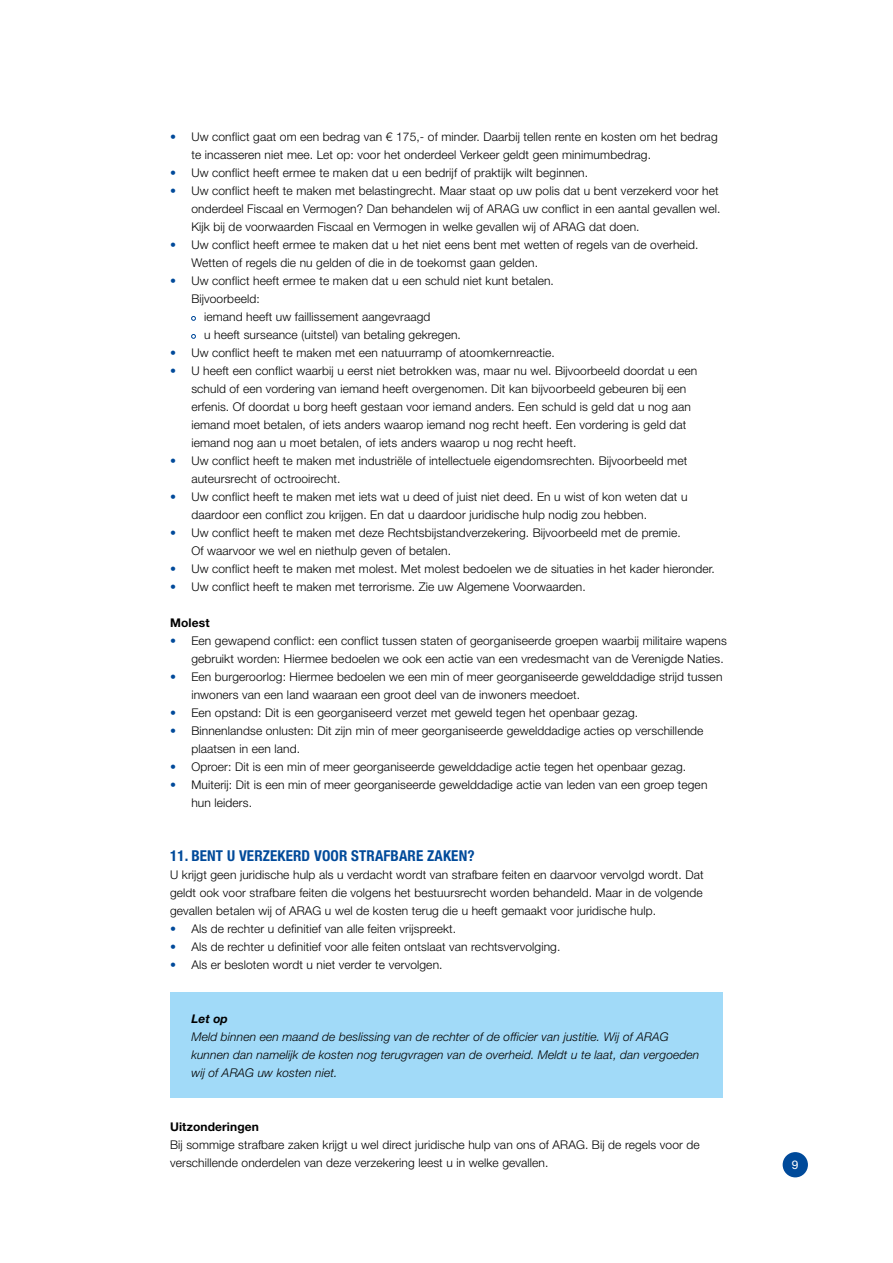
<style>
.page{position:relative;width:893px;height:1263px;background:#fff}
.page>*{position:absolute;margin:0;border:0;box-sizing:border-box;transform-origin:0 0}
.t1{font:700 condensed 15px "Helvetica Neue LT Std";letter-spacing:.01em;color:#004a9a}
.t2{font:300 12px/18px "Helvetica Neue LT Std";letter-spacing:.01em;color:#000}
.t3{font:italic 300 12px/18px "Helvetica Neue LT Std";letter-spacing:.01em;color:#000}
.t4{font:700 12px "Helvetica Neue LT Std";letter-spacing:.01em;color:#000}
.t5{font:italic 700 12px "Helvetica Neue LT Std";color:#000}
.t6{font:12px "Helvetica Neue LT Std";color:#fff}
.s1{color:#004a9a}
</style>
<div class="page">
<div style="left:783px;top:1152px;width:25px;height:25px;background:#004a9a;border-radius:50%"></div>
<div style="left:170px;top:992px;width:553px;height:106px;background:#a1daf8"></div>
<svg style="left:191px;top:316px;width:5px;height:5px"></svg>
<svg style="left:191px;top:334px;width:5px;height:5px"></svg>
<p class="t2" style="left:191px;top:127px;width:528px;text-indent:-21px"><span class="s1">•</span> Uw conflict gaat om een bedrag van € 175,- of minder. Daarbij tellen rente en kosten om het bedrag te incasseren niet mee. Let op: voor het onderdeel Verkeer geldt geen minimumbedrag.</p>
<p class="t2" style="left:170px;top:163px;width:420px"><span class="s1">•</span> Uw conflict heeft ermee te maken dat u een bedrijf of praktijk wilt beginnen.</p>
<p class="t2" style="left:191px;top:181px;width:531px;text-indent:-21px"><span class="s1">•</span> Uw conflict heeft te maken met belastingrecht. Maar staat op uw polis dat u bent verzekerd voor het onderdeel Fiscaal en Vermogen? Dan behandelen wij of ARAG uw conflict in een aantal gevallen wel.<br>Kijk bij de voorwaarden Fiscaal en Vermogen in welke gevallen wij of ARAG dat doen.</p>
<p class="t2" style="left:191px;top:235px;width:509px;text-indent:-21px"><span class="s1">•</span> Uw conflict heeft ermee te maken dat u het niet eens bent met wetten of regels van de overheid.<br>Wetten of regels die nu gelden of die in de toekomst gaan gelden.</p>
<p class="t2" style="left:170px;top:271px;width:385px"><span class="s1">•</span> Uw conflict heeft ermee te maken dat u een schuld niet kunt betalen.</p>
<p class="t2" style="left:191px;top:289px;width:70px">Bijvoorbeeld:</p>
<p class="t2" style="left:204px;top:307px;width:228px">iemand heeft uw faillissement aangevraagd</p>
<p class="t2" style="left:204px;top:325px;width:258px">u heeft surseance (uitstel) van betaling gekregen.</p>
<p class="t2" style="left:170px;top:343px;width:386px"><span class="s1">•</span> Uw conflict heeft te maken met een natuurramp of atoomkernreactie.</p>
<p class="t2" style="left:191px;top:361px;width:508px;text-indent:-21px"><span class="s1">•</span> U heeft een conflict waarbij u eerst niet betrokken was, maar nu wel. Bijvoorbeeld doordat u een schuld of een vordering van iemand heeft overgenomen. Dit kan bijvoorbeeld gebeuren bij een erfenis. Of doordat u borg heeft gestaan voor iemand anders. Een schuld is geld dat u nog aan iemand moet betalen, of iets anders waarop iemand nog recht heeft. Een vordering is geld dat iemand nog aan u moet betalen, of iets anders waarop u nog recht heeft.</p>
<p class="t2" style="left:191px;top:451px;width:497px;text-indent:-21px"><span class="s1">•</span> Uw conflict heeft te maken met industriële of intellectuele eigendomsrechten. Bijvoorbeeld met auteursrecht of octrooirecht.</p>
<p class="t2" style="left:191px;top:487px;width:498px;text-indent:-21px"><span class="s1">•</span> Uw conflict heeft te maken met iets wat u deed of juist niet deed. En u wist of kon weten dat u daardoor een conflict zou krijgen. En dat u daardoor juridische hulp nodig zou hebben.</p>
<p class="t2" style="left:191px;top:523px;width:491px;text-indent:-21px"><span class="s1">•</span> Uw conflict heeft te maken met deze Rechtsbijstandverzekering. Bijvoorbeeld met de premie.<br>Of waarvoor we wel en niethulp geven of betalen.</p>
<p class="t2" style="left:170px;top:559px;width:546px"><span class="s1">•</span> Uw conflict heeft te maken met molest. Met molest bedoelen we de situaties in het kader hieronder.</p>
<p class="t2" style="left:170px;top:577px;width:417px"><span class="s1">•</span> Uw conflict heeft te maken met terrorisme. Zie uw Algemene Voorwaarden.</p>
<p class="t4" style="left:170px;top:615px;width:41px">Molest</p>
<p class="t2" style="left:170px;top:631px;width:558px;text-align:right"><span class="s1">•</span> Een gewapend conflict: een conflict tussen staten of georganiseerde groepen waarbij militaire wapens gebruikt worden: Hiermee bedoelen we ook een actie van een vredesmacht van de Verenigde Naties.</p>
<p class="t2" style="left:191px;top:667px;width:533px;text-indent:-21px"><span class="s1">•</span> Een burgeroorlog: Hiermee bedoelen we een min of meer georganiseerde gewelddadige strijd tussen inwoners van een land waaraan een groot deel van de inwoners meedoet.</p>
<p class="t2" style="left:170px;top:703px;width:470px"><span class="s1">•</span> Een opstand: Dit is een georganiseerd verzet met geweld tegen het openbaar gezag.</p>
<p class="t2" style="left:191px;top:721px;width:514px;text-indent:-21px"><span class="s1">•</span> Binnenlandse onlusten: Dit zijn min of meer georganiseerde gewelddadige acties op verschillende plaatsen in een land.</p>
<p class="t2" style="left:170px;top:757px;width:518px"><span class="s1">•</span> Oproer: Dit is een min of meer georganiseerde gewelddadige actie tegen het openbaar gezag.</p>
<p class="t2" style="left:191px;top:775px;width:518px;text-indent:-21px"><span class="s1">•</span> Muiterij: Dit is een min of meer georganiseerde gewelddadige actie van leden van een groep tegen hun leiders.</p>
<p class="t1" style="left:170px;top:846px;width:306px">11. BENT U VERZEKERD VOOR STRAFBARE ZAKEN?</p>
<p class="t2" style="left:170px;top:865px;width:535px;text-align:justify">U krijgt geen juridische hulp als u verdacht wordt van strafbare feiten en daarvoor vervolgd wordt. Dat geldt ook voor strafbare feiten die volgens het bestuursrecht worden behandeld. Maar in de volgende gevallen betalen wij of ARAG u wel de kosten terug die u heeft gemaakt voor juridische hulp.</p>
<p class="t2" style="left:170px;top:919px;width:288px"><span class="s1">•</span> Als de rechter u definitief van alle feiten vrijspreekt.</p>
<p class="t2" style="left:170px;top:937px;width:392px"><span class="s1">•</span> Als de rechter u definitief voor alle feiten ontslaat van rechtsvervolging.</p>
<p class="t2" style="left:170px;top:955px;width:274px"><span class="s1">•</span> Als er besloten wordt u niet verder te vervolgen.</p>
<p class="t5" style="left:191px;top:1011px;width:38px">Let op</p>
<p class="t3" style="left:191px;top:1027px;width:509px">Meld binnen een maand de beslissing van de rechter of de officier van justitie. Wij of ARAG kunnen dan namelijk de kosten nog terugvragen van de overheid. Meldt u te laat, dan vergoeden wij of ARAG uw kosten niet.</p>
<p class="t4" style="left:170px;top:1119px;width:90px">Uitzonderingen</p>
<p class="t2" style="left:170px;top:1135px;width:531px">Bij sommige strafbare zaken krijgt u wel direct juridische hulp van ons of ARAG. Bij de regels voor de verschillende onderdelen van deze verzekering leest u in welke gevallen.</p>
<p class="t6" style="left:792px;top:1157px;width:8px">9</p>
</div>
